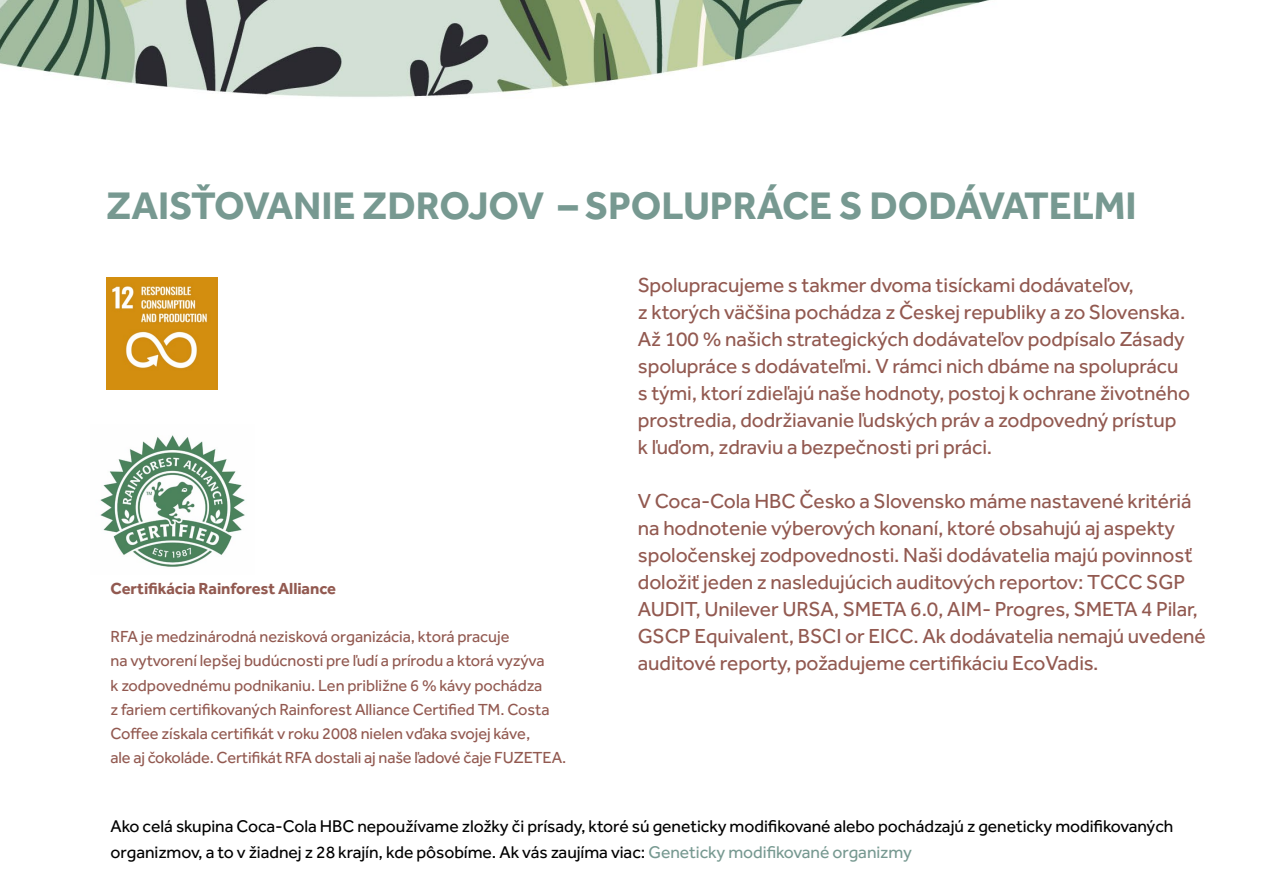
<style>
.page{position:relative;width:1263px;height:893px;background:#fff}
.page>*{position:absolute;margin:0;border:0;box-sizing:border-box;transform-origin:0 0}
.t1{font:700 39.75px "Effra";letter-spacing:-.005em;color:#779991}
.t2{font:21px/27px "Effra";letter-spacing:-.005em;color:#925950}
.t3{font:17.55px/25.7px "Effra";letter-spacing:-.005em;color:#000}
.t4{font:16.65px/24.3px "Effra";letter-spacing:-.005em;color:#925950}
.t5{font:700 16.65px "Effra";letter-spacing:-.005em;color:#925950}
.s1{color:#779991}
</style>
<div class="page">
<img style="left:0;top:0;width:990px;height:97px">
<img style="left:100px;top:435px;width:145px;height:132px">
<img style="left:106px;top:278px;width:112px;height:111px">
<h1 class="t1" style="left:106px;top:182px;width:1032px">ZAISŤOVANIE ZDROJOV – SPOLUPRÁCE S DODÁVATEĽMI</h1>
<p class="t5" style="left:111px;top:578px;width:227px">Certifikácia Rainforest Alliance</p>
<p class="t4" style="left:111px;top:624px;width:457px">RFA je medzinárodná nezisková organizácia, ktorá pracuje<br>na vytvorení lepšej budúcnosti pre ľudí a prírodu a ktorá vyzýva<br>k zodpovednému podnikaniu. Len približne 6 % kávy pochádza<br>z fariem certifikovaných Rainforest Alliance Certified TM. Costa Coffee získala certifikát v roku 2008 nielen vďaka svojej káve,<br>ale aj čokoláde. Certifikát RFA dostali aj naše ľadové čaje FUZETEA.</p>
<p class="t2" style="left:638px;top:271px;width:554px">Spolupracujeme s takmer dvoma tisíckami dodávateľov,<br>z ktorých väčšina pochádza z Českej republiky a zo Slovenska.<br>Až 100 % našich strategických dodávateľov podpísalo Zásady spolupráce s dodávateľmi. V rámci nich dbáme na spoluprácu s tými, ktorí zdieľajú naše hodnoty, postoj k ochrane životného prostredia, dodržiavanie ľudských práv a zodpovedný prístup k ľuďom, zdraviu a bezpečnosti pri práci.</p>
<p class="t2" style="left:638px;top:487px;width:569px">V Coca-Cola HBC Česko a Slovensko máme nastavené kritériá na hodnotenie výberových konaní, ktoré obsahujú aj aspekty spoločenskej zodpovednosti. Naši dodávatelia majú povinnosť doložiť jeden z nasledujúcich auditových reportov: TCCC SGP AUDIT, Unilever URSA, SMETA 6.0, AIM- Progres, SMETA 4 Pilar, GSCP Equivalent, BSCI or EICC. Ak dodávatelia nemajú uvedené auditové reporty, požadujeme certifikáciu EcoVadis.</p>
<p class="t3" style="left:111px;top:813px;width:1064px">Ako celá skupina Coca-Cola HBC nepoužívame zložky či prísady, ktoré sú geneticky modifikované alebo pochádzajú z geneticky modifikovaných organizmov, a to v žiadnej z 28 krajín, kde pôsobíme. Ak vás zaujíma viac: <span class="s1">Geneticky modifikované organizmy</span></p>
</div>
